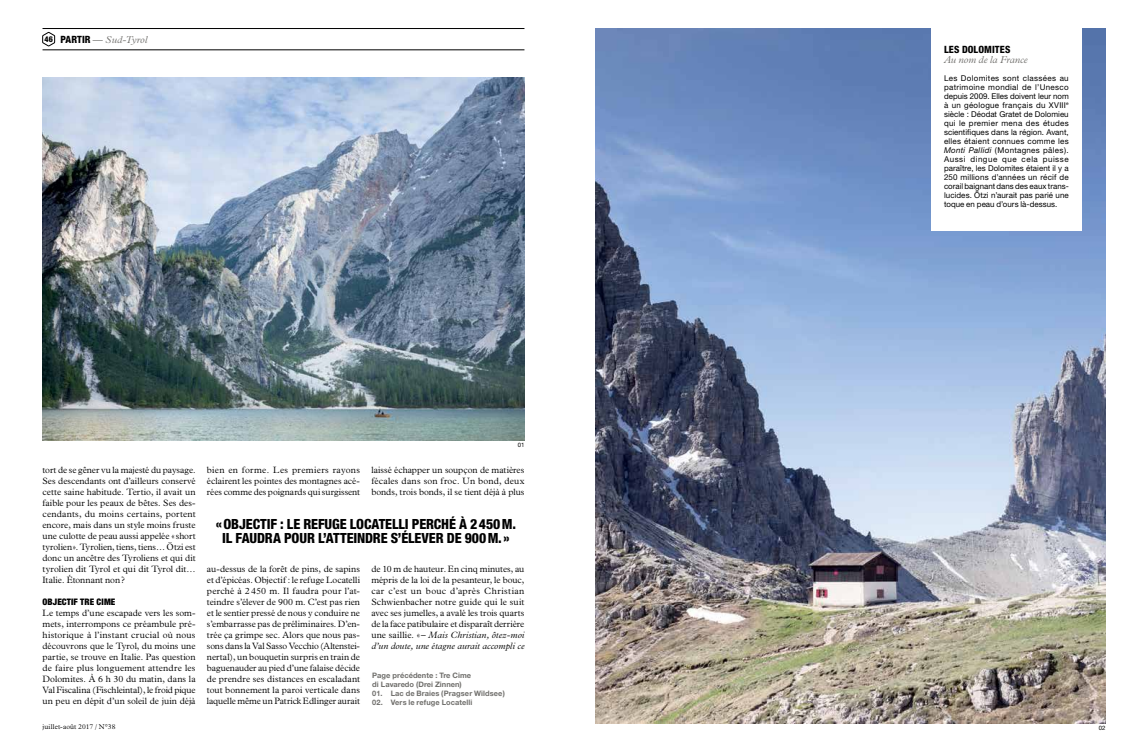
<style>
.page{position:relative;width:1134px;height:752px;background:#fff}
.page>*{position:absolute;margin:0;border:0;box-sizing:border-box;transform-origin:0 0}
.t1{font:800 condensed 14px/14px "Helvetica Neue";letter-spacing:-.01em;color:#000;text-align:center}
.t2{font:italic 300 10px "Plantin";letter-spacing:.005em;color:#706f6c}
.t3{font:800 condensed 10px "Helvetica Neue";letter-spacing:.015em;color:#000}
.t4{font:300 9.2px/11px "Plantin";color:#000;text-align:justify}
.t5{font:900 condensed 9px "Helvetica Neue";letter-spacing:.01em;color:#000}
.t6{font:8px/9px "Helvetica Neue";letter-spacing:.005em;color:#000;text-align:justify}
.t7{font:800 condensed 8px "Helvetica Neue";color:#000}
.t8{font:700 7.5px/9px "Helvetica Neue";letter-spacing:.005em;color:#706f6c}
.t9{font:300 7px "Plantin";letter-spacing:.02em;color:#000}
.t10{font:6px "Helvetica Neue";color:#000}
.s1{font-family:"Helvetica Neue";font-weight:800;font-style:normal;font-stretch:condensed;color:#000}
.s2{font-style:italic}
</style>
<div class="page">
<hr style="left:43px;top:50px;width:481px;height:1px;background:#000">
<hr style="left:43px;top:28px;width:481px;height:1px;background:#000">
<svg style="left:42px;top:32px;width:13px;height:14px"></svg>
<img style="left:43px;top:77px;width:481px;height:363px">
<img style="left:595px;top:28px;width:511px;height:695px">
<div style="left:931px;top:28px;width:150px;height:202px;background:#fff"></div>
<p class="t7" style="left:44px;top:34px;width:10px">46</p>
<p class="t2" style="left:60px;top:34px;width:88px"><span class="s1">PARTI R</span> — Sud-Tyrol</p>
<p class="t4" style="left:43px;top:464px;width:155px">tort de se gêner vu la majesté du paysage.<br>Ses descendants ont d’ailleurs conservé cette saine habitude. Tertio, il avait un faible pour les peaux de bêtes. Ses des&shy;cendants, du moins certains, portent encore, mais dans un style moins fruste une culotte de peau aussi appelée «short tyrolien». Tyrolien, tiens, tiens… Ötzi est donc un ancêtre des Tyroliens et qui dit tyrolien dit Tyrol et qui dit Tyrol dit… Italie. Étonnant non?</p>
<p class="t5" style="left:43px;top:596px;width:74px">OBJECTIF TRE CIME</p>
<p class="t4" style="left:43px;top:607px;width:155px">Le temps d’une escapade vers les som&shy;mets, interrompons ce préambule pré&shy;historique à l’instant crucial où nous découvrons que le Tyrol, du moins une partie, se trouve en Italie. Pas question de faire plus longuement attendre les Dolomites. À 6 h 30 du matin, dans la Val Fiscalina (Fischleintal), le froid pique un peu en dépit d’un soleil de juin déjà</p>
<p class="t9" style="left:43px;top:722px;width:75px">juillet-août 2017 / n°38</p>
<p class="t4" style="left:207px;top:464px;width:155px">bien en forme. Les premiers rayons éclairent les pointes des montagnes acé&shy;rées comme des poignards qui surgissent</p>
<p class="t10" style="left:518px;top:441px;width:8px">01</p>
<p class="t4" style="left:371px;top:464px;width:155px">laissé échapper un soupçon de matières fécales dans son froc. Un bond, deux bonds, trois bonds, il se tient déjà à plus</p>
<h1 class="t1" style="left:216px;top:516px;width:302px">« OBJECTIF : LE REFUGE LOCATELLI PERCHÉ À 2450M.<br>IL FAUDRA POUR L’ATTEINDRE S’ÉLEVER DE 900M.»</h1>
<p class="t4" style="left:207px;top:563px;width:155px">au-dessus de la forêt de pins, de sapins et d’épicéas. Objectif : le refuge Locatelli perché à 2 450 m. Il faudra pour l’at&shy;teindre s’élever de 900 m. C’est pas rien et le sentier pressé de nous y conduire ne s’embarrasse pas de préliminaires. D’en&shy;trée ça grimpe sec. Alors que nous pas&shy;sons dans la Val Sasso Vecchio (Altenstei&shy;nertal), un bouquetin surpris en train de baguenauder au pied d’une falaise décide de prendre ses distances en escaladant tout bonnement la paroi verticale dans laquelle même un Patrick Edlinger aurait</p>
<p class="t4" style="left:371px;top:563px;width:155px">de 10 m de hauteur. En cinq minutes, au mépris de la loi de la pesanteur, le bouc, car c’est un bouc d’après Christian Schwienbacher notre guide qui le suit avec ses jumelles, a avalé les trois quarts de la face patibulaire et disparaît derrière une saillie. «<span class="s2">– Mais Christian, ôtez-moi d’un doute, une étagne aurait accompli ce</span></p>
<p class="t8" style="left:372px;top:670px;width:100px">Page précédente : Tre Cime di Lavaredo (Drei Zinnen)</p>
<p class="t8" style="left:372px;top:688px;width:134px">01. Lac de Braies (Pragser Wildsee)</p>
<p class="t8" style="left:372px;top:697px;width:102px">02. Vers le refuge Locatelli</p>
<p class="t3" style="left:944px;top:43px;width:68px">LES DOLOMITES</p>
<p class="t2" style="left:944px;top:54px;width:85px">Au nom de la France</p>
<p class="t6" style="left:944px;top:73px;width:126px">Les Dolomites sont classées au patrimoine mondial de l’Unesco depuis 2009. Elles doivent leur nom à un géologue français du XVIII<sup>e </sup>siècle : Déodat Gratet de Dolomieu qui le premier mena des études scientifiques dans la région. Avant, elles étaient connues comme les <span class="s2">Monti Pallidi</span> (Montagnes pâles).<br>Aussi dingue que cela puisse paraître, les Dolomites étaient il y a 250 millions d’années un récif de corail baignant dans des eaux trans&shy;lucides. Ötzi n’aurait pas parié une toque en peau d’ours là-dessus.</p>
<p class="t10" style="left:1099px;top:723px;width:8px">02</p>
</div>
